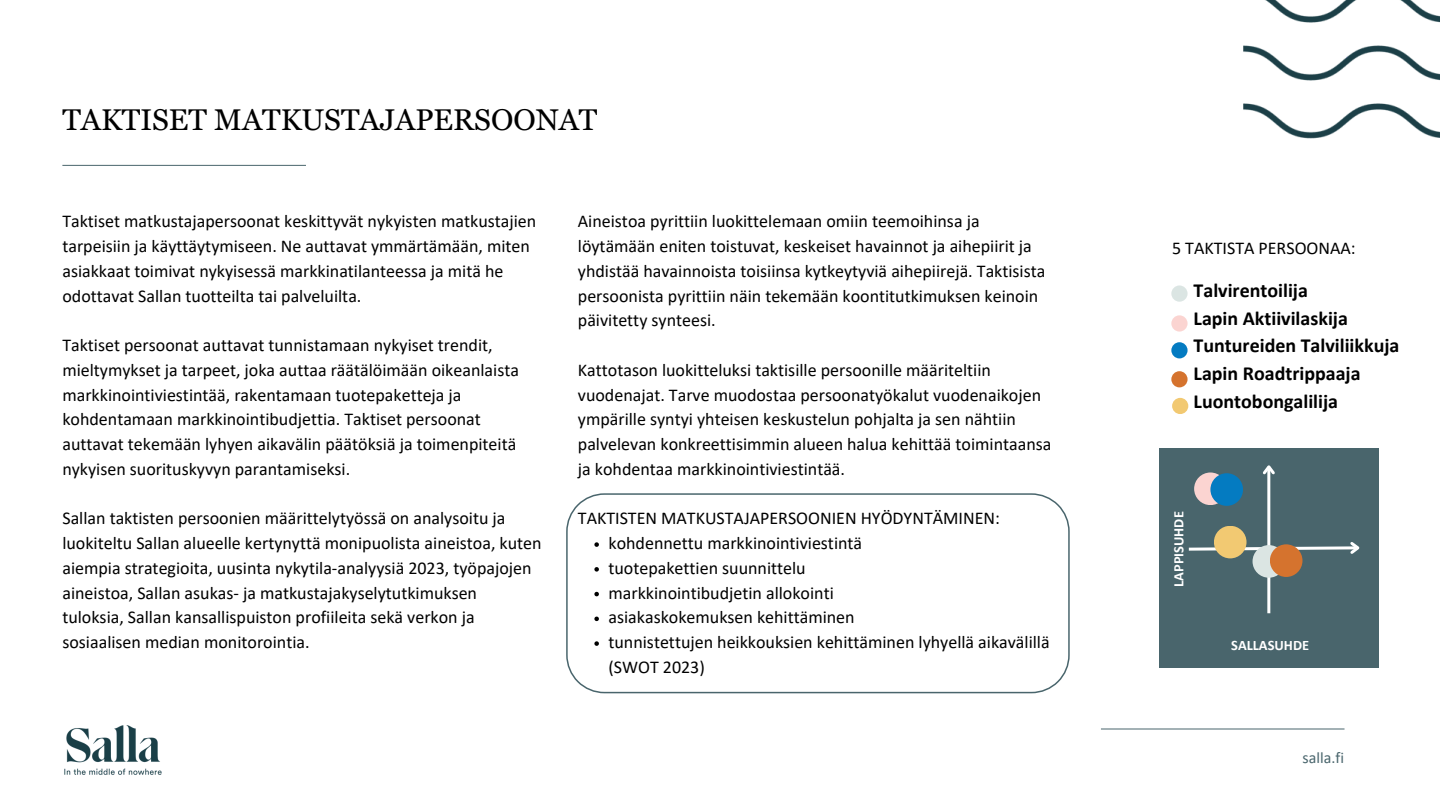
<style>
.page{position:relative;width:1440px;height:810px;background:#fff}
.page>*{position:absolute;margin:0;border:0;box-sizing:border-box;transform-origin:0 0}
.t1{font:30px "Georgia Pro";color:#000}
.t2{font:700 20px "Calibri";color:#000}
.t3{font:18px/24.8px "Calibri";color:#000}
.t4{font:16px "Calibri";color:#49656c}
.t5{font:700 14.4px "Calibri";color:#fff}
</style>
<div class="page">
<hr style="left:1101px;top:729px;width:244px;height:1px;background:#49656c">
<hr style="left:62px;top:165px;width:244px;height:1px;background:#49656c">
<img style="left:1243px;top:0;width:197px;height:139px">
<img style="left:64px;top:725px;width:98px;height:50px">
<svg style="left:566px;top:493px;width:503px;height:200px"></svg>
<div style="left:1159px;top:449px;width:219px;height:219px;background:#49656c"></div>
<svg style="left:1188px;top:539px;width:172px;height:18px"></svg>
<hr style="left:1267px;top:467px;width:3px;height:146px;background:#fff">
<svg style="left:1263px;top:465px;width:12px;height:12px"></svg>
<div style="left:1194px;top:472px;width:33px;height:33px;background:#fbd4d1;border-radius:50%"></div>
<div style="left:1253px;top:545px;width:32px;height:33px;background:#dbe5e3;border-radius:50%"></div>
<div style="left:1171px;top:315px;width:17px;height:17px;background:#fbd4d1;border-radius:50%"></div>
<div style="left:1171px;top:285px;width:17px;height:17px;background:#dbe5e3;border-radius:50%"></div>
<div style="left:1172px;top:398px;width:16px;height:16px;background:#f2c972;border-radius:50%"></div>
<div style="left:1171px;top:371px;width:17px;height:16px;background:#d5732e;border-radius:50%"></div>
<div style="left:1214px;top:526px;width:33px;height:32px;background:#f2c972;border-radius:50%"></div>
<div style="left:1270px;top:544px;width:33px;height:33px;background:#d5732e;border-radius:50%"></div>
<div style="left:1171px;top:342px;width:17px;height:16px;background:#047bc1;border-radius:50%"></div>
<div style="left:1210px;top:473px;width:33px;height:33px;background:#047bc1;border-radius:50%"></div>
<p class="t1" style="left:62px;top:103px;width:536px">TAKTISET MATKUSTAJAPERSOONAT</p>
<p class="t3" style="left:62px;top:210px;width:475px">Taktiset matkustajapersoonat keskittyvät nykyisten matkustajien tarpeisiin ja käyttäytymiseen. Ne auttavat ymmärtämään, miten asiakkaat toimivat nykyisessä markkinatilanteessa ja mitä he odottavat Sallan tuotteilta tai palveluilta.</p>
<p class="t3" style="left:62px;top:334px;width:458px">Taktiset persoonat auttavat tunnistamaan nykyiset trendit, mieltymykset ja tarpeet, joka auttaa räätälöimään oikeanlaista markkinointiviestintää, rakentamaan tuotepaketteja ja kohdentamaan markkinointibudjettia. Taktiset persoonat auttavat tekemään lyhyen aikavälin päätöksiä ja toimenpiteitä nykyisen suorituskyvyn parantamiseksi.</p>
<p class="t3" style="left:62px;top:507px;width:481px">Sallan taktisten persoonien määrittelytyössä on analysoitu ja luokiteltu Sallan alueelle kertynyttä monipuolista aineistoa, kuten aiempia strategioita, uusinta nykytila-analyysiä 2023, työpajojen aineistoa, Sallan asukas- ja matkustajakyselytutkimuksen tuloksia, Sallan kansallispuiston profiileita sekä verkon ja sosiaalisen median monitorointia.</p>
<p class="t3" style="left:578px;top:210px;width:469px">Aineistoa pyrittiin luokittelemaan omiin teemoihinsa ja löytämään eniten toistuvat, keskeiset havainnot ja aihepiirit ja yhdistää havainnoista toisiinsa kytkeytyviä aihepiirejä. Taktisista persoonista pyrittiin näin tekemään koontitutkimuksen keinoin päivitetty synteesi.</p>
<p class="t3" style="left:578px;top:359px;width:475px">Kattotason luokitteluksi taktisille persoonille määriteltiin vuodenajat. Tarve muodostaa persoonatyökalut vuodenaikojen ympärille syntyi yhteisen keskustelun pohjalta ja sen nähtiin palvelevan konkreettisimmin alueen halua kehittää toimintaansa ja kohdentaa markkinointiviestintää.</p>
<p class="t3" style="left:578px;top:507px;width:423px">TAKTISTEN MATKUSTAJAPERSOONIEN HYÖDYNTÄMINEN:</p>
<p class="t3" style="left:609px;top:532px;width:255px">kohdennettu markkinointiviestintä</p>
<p class="t3" style="left:609px;top:557px;width:199px">tuotepakettien suunnittelu</p>
<p class="t3" style="left:609px;top:582px;width:227px">markkinointibudjetin allokointi</p>
<p class="t3" style="left:609px;top:606px;width:248px">asiakaskokemuksen kehittäminen</p>
<p class="t3" style="left:609px;top:631px;width:443px">tunnistettujen heikkouksien kehittäminen lyhyellä aikavälillä (SWOT 2023)</p>
<p class="t3" style="left:1172px;top:237px;width:185px">5 TAKTISTA PERSOONAA:</p>
<p class="t2" style="left:1194px;top:282px;width:116px">Talvirentoilija</p>
<p class="t2" style="left:1194px;top:310px;width:156px">Lapin Aktiivilaskija</p>
<p class="t2" style="left:1194px;top:337px;width:207px">Tuntureiden Talviliikkuja</p>
<p class="t2" style="left:1194px;top:365px;width:168px">Lapin Roadtrippaaja</p>
<p class="t2" style="left:1194px;top:393px;width:146px">Luontobongalilija</p>
<p class="t5" style="left:1173px;top:587px;width:77px;rotate:-90deg">LAPPISUHDE</p>
<p class="t5" style="left:1231px;top:639px;width:79px">SALLASUHDE</p>
<p class="t4" style="left:1303px;top:751px;width:43px">salla.fi</p>
</div>
